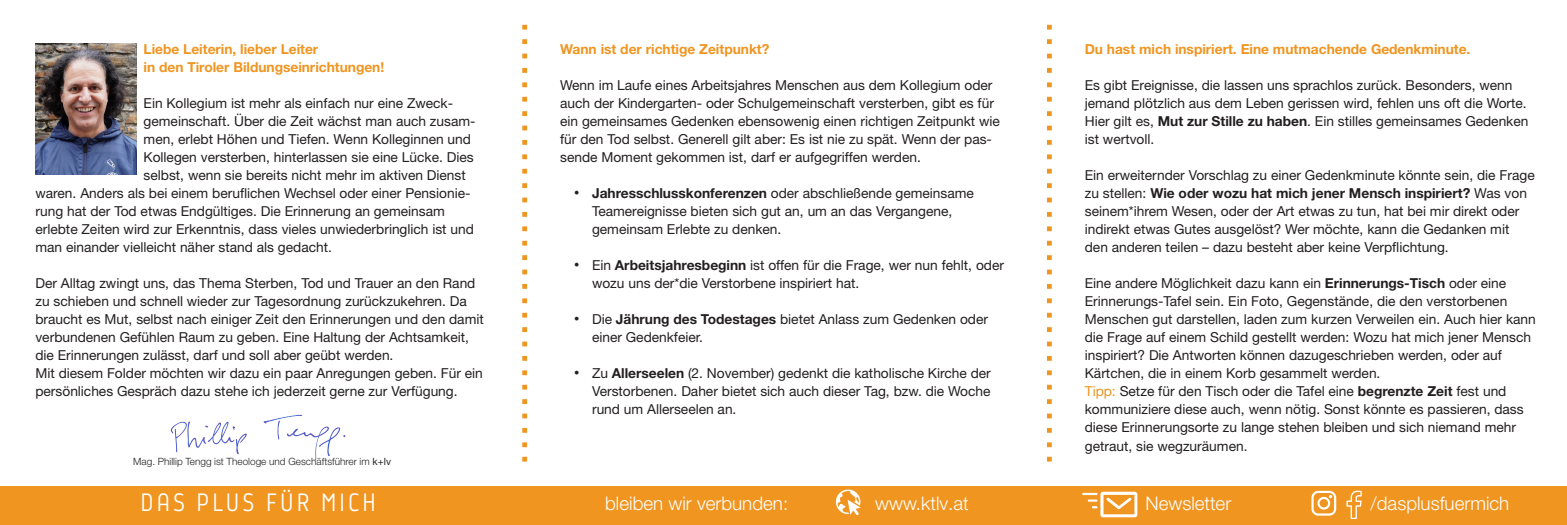
<style>
.page{position:relative;width:1567px;height:525px;background:#fff}
.page>*{position:absolute;margin:0;border:0;box-sizing:border-box;transform-origin:0 0}
.t1{font:300 25px "Styling";letter-spacing:.15em;color:#fff}
.t2{font:300 18.75px "Helvetica Neue LT Pro";color:#fff}
.t3{font:13.75px/18px "Helvetica Neue LT Pro";color:#231f20}
.t4{font:700 13.75px/18px "Helvetica Neue LT Pro";color:#ef9520}
.t5{font:300 10px "Helvetica Neue LT Pro";color:#231f20}
.s1{font-weight:400}
.s2{font-family:"Arial";font-size:15px}
.s3{font-weight:700}
.s4{color:#ef9520}
</style>
<div class="page">
<img style="left:35px;top:43px;width:101px;height:131px">
<img style="left:170px;top:414px;width:176px;height:47px">
<div style="left:0;top:485px;width:524px;height:39px;background:#ef9520"></div>
<div style="left:524px;top:485px;width:1042px;height:39px;background:#ef9520"></div>
<svg style="left:835px;top:489px;width:25px;height:26px"></svg>
<svg style="left:1082px;top:491px;width:55px;height:26px"></svg>
<svg style="left:1311px;top:490px;width:25px;height:25px"></svg>
<svg style="left:1346px;top:490px;width:15px;height:28px"></svg>
<svg style="left:522px;top:25px;width:5px;height:437px"></svg>
<svg style="left:1047px;top:25px;width:4px;height:437px"></svg>
<p class="t4" style="left:144px;top:42px;width:242px">Liebe Leiterin, lieber Leiter<br>in den Tiroler Bildungseinrichtungen!</p>
<p class="t3" style="left:144px;top:96px;width:311px">Ein Kollegium ist mehr als einfach nur eine Zweck-</p>
<p class="t3" style="left:144px;top:114px;width:333px">gemeinschaft. Über die Zeit wächst man auch zusam-</p>
<p class="t3" style="left:144px;top:132px;width:329px">men, erlebt Höhen und Tiefen. Wenn Kolleginnen und</p>
<p class="t3" style="left:144px;top:150px;width:331px">Kollegen versterben, hinterlassen sie eine Lücke. Dies</p>
<p class="t3" style="left:144px;top:168px;width:323px">selbst, wenn sie bereits nicht mehr im aktiven Dienst</p>
<p class="t3" style="left:35px;top:186px;width:436px">waren. Anders als bei einem beruflichen Wechsel oder einer Pensionie-</p>
<p class="t3" style="left:35px;top:204px;width:411px">rung hat der Tod etwas Endgültiges. Die Erinnerung an gemeinsam</p>
<p class="t3" style="left:35px;top:222px;width:440px">erlebte Zeiten wird zur Erkenntnis, dass vieles unwiederbringlich ist und</p>
<p class="t3" style="left:35px;top:240px;width:298px">man einander vielleicht näher stand als gedacht.</p>
<p class="t3" style="left:35px;top:276px;width:450px">Der Alltag zwingt uns, das Thema Sterben, Tod und Trauer an den Rand zu schieben und schnell wieder zur Tagesordnung zurückzukehren. Da braucht es Mut, selbst nach einiger Zeit den Erinnerungen und den damit verbundenen Gefühlen Raum zu geben. Eine Haltung der Achtsamkeit, die Erinnerungen zulässt, darf und soll aber geübt werden.<br>Mit diesem Folder möchten wir dazu ein paar Anregungen geben. Für ein persönliches Gespräch dazu stehe ich jederzeit gerne zur Verfügung.</p>
<p class="t5" style="left:133px;top:457px;width:259px">Mag. Phillip Tengg ist Theologe und Geschäftsführer im <span class="s1">k+lv</span></p>
<p class="t4" style="left:560px;top:42px;width:211px">Wann ist der richtige Zeitpunkt?</p>
<p class="t3" style="left:560px;top:78px;width:441px">Wenn im Laufe eines Arbeitsjahres Menschen aus dem Kollegium oder auch der Kindergarten- oder Schulgemeinschaft versterben, gibt es für ein gemeinsames Gedenken ebensowenig einen richtigen Zeitpunkt wie für den Tod selbst. Generell gilt aber: Es ist nie zu spät. Wenn der pas&shy;sende Moment gekommen ist, darf er aufgegriffen werden.</p>
<p class="t3" style="left:592px;top:186px;width:383px;text-indent:-18px"><span class="s2">•</span> <span class="s3">Jahresschlusskonferenzen</span> oder abschließende gemeinsame<br>Teamereignisse bieten sich gut an, um an das Vergangene, gemeinsam Erlebte zu denken.</p>
<p class="t3" style="left:592px;top:258px;width:413px;text-indent:-18px"><span class="s2">•</span> Ein <span class="s3">Arbeitsjahresbeginn</span> ist offen für die Frage, wer nun fehlt, oder wozu uns der*die Verstorbene inspiriert hat.</p>
<p class="t3" style="left:592px;top:312px;width:397px;text-indent:-18px"><span class="s2">•</span> Die <span class="s3">Jährung des Todestages</span> bietet Anlass zum Gedenken oder einer Gedenkfeier.</p>
<p class="t3" style="left:592px;top:366px;width:400px;text-align:justify;text-indent:-18px"><span class="s2">•</span> Zu <span class="s3">Allerseelen</span> (2. November) gedenkt die katholische Kirche der Verstorbenen. Daher bietet sich auch dieser Tag, bzw. die Woche rund um Allerseelen an.</p>
<p class="t4" style="left:1084px;top:42px;width:387px">Du hast mich inspiriert. Eine mutmachende Gedenkminute.</p>
<p class="t3" style="left:1084px;top:78px;width:445px">Es gibt Ereignisse, die lassen uns sprachlos zurück. Besonders, wenn jemand plötzlich aus dem Leben gerissen wird, fehlen uns oft die Worte.<br>Hier gilt es, <span class="s3">Mut zur Stille zu haben</span>. Ein stilles gemeinsames Gedenken ist wertvoll.</p>
<p class="t3" style="left:1084px;top:168px;width:451px">Ein erweiternder Vorschlag zu einer Gedenkminute könnte sein, die Frage zu stellen: <span class="s3">Wie oder wozu hat mich jener Mensch inspiriert?</span> Was von seinem*ihrem Wesen, oder der Art etwas zu tun, hat bei mir direkt oder indirekt etwas Gutes ausgelöst? Wer möchte, kann die Gedanken mit den anderen teilen – dazu besteht aber keine Verpflichtung.</p>
<p class="t3" style="left:1084px;top:276px;width:452px">Eine andere Möglichkeit dazu kann ein <span class="s3">Erinnerungs-Tisch</span> oder eine Erinnerungs-Tafel sein. Ein Foto, Gegenstände, die den verstorbenen Menschen gut darstellen, laden zum kurzen Verweilen ein. Auch hier kann die Frage auf einem Schild gestellt werden: Wozu hat mich jener Mensch inspiriert? Die Antworten können dazugeschrieben werden, oder auf Kärtchen, die in einem Korb gesammelt werden.<br><span class="s4">Tipp:</span> Setze für den Tisch oder die Tafel eine <span class="s3">begrenzte Zeit</span> fest und kommuniziere diese auch, wenn nötig. Sonst könnte es passieren, dass diese Erinnerungsorte zu lange stehen bleiben und sich niemand mehr getraut, sie wegzuräumen.</p>
<h1 class="t1" style="left:141px;top:492px;width:236px">DAS PLUS FÜR MICH</h1>
<h2 class="t2" style="left:605px;top:496px;width:184px">bleiben wir verbunden:</h2>
<h2 class="t2" style="left:875px;top:496px;width:95px">www.ktlv.at</h2>
<h2 class="t2" style="left:1145px;top:496px;width:87px">Newsletter</h2>
<h2 class="t2" style="left:1370px;top:496px;width:140px">/dasplusfuermich</h2>
</div>
